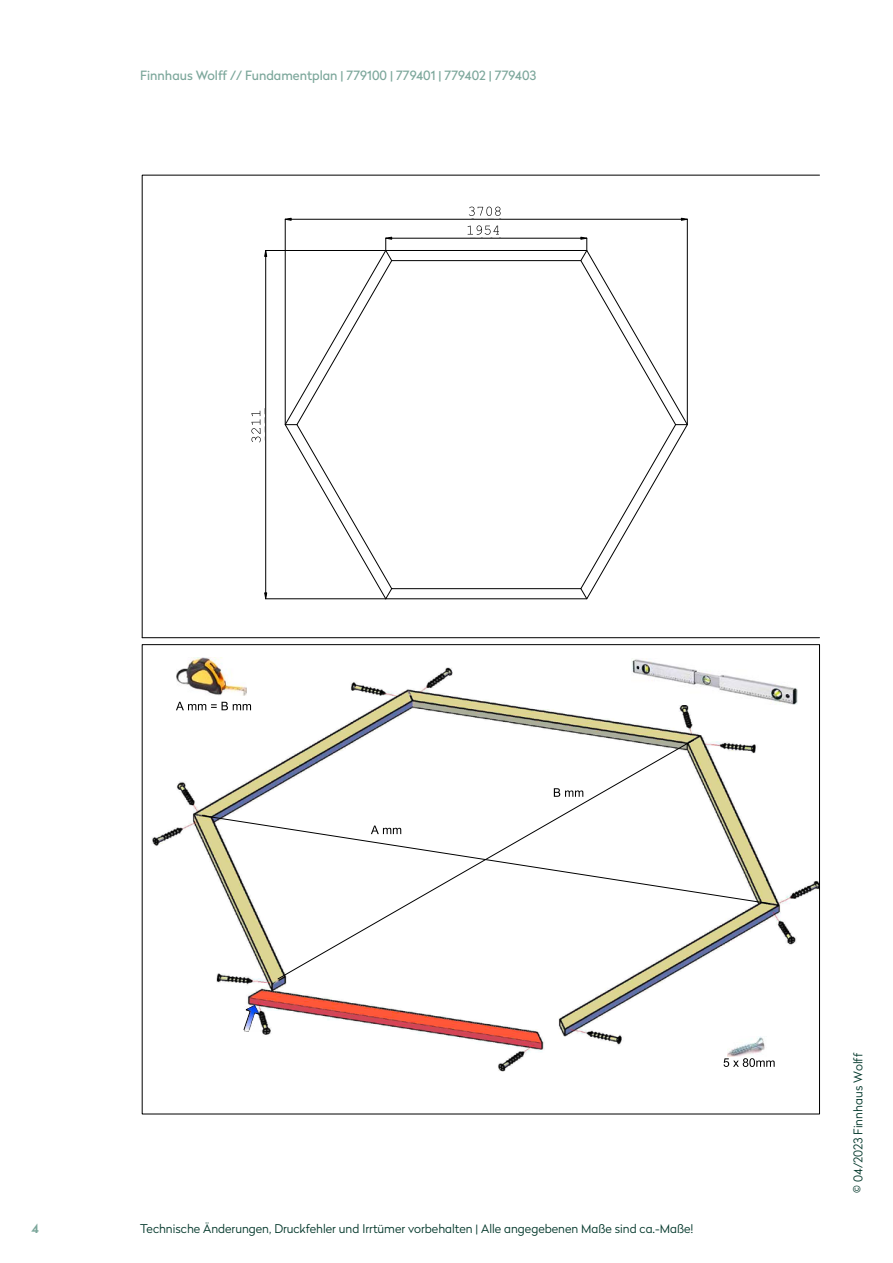
<style>
.page{position:relative;width:893px;height:1263px;background:#fff}
.page>*{position:absolute;margin:0;border:0;box-sizing:border-box;transform-origin:0 0}
.t1{font:12.75px "Radikal";color:#7ca79b}
.t2{font:700 12.75px "Radikal";color:#7ca79b}
.t3{font:300 12px "Radikal";color:#003629}
</style>
<div class="page">
<img style="left:152px;top:658px;width:666px;height:414px">
<svg style="left:142px;top:175px;width:678px;height:463px"></svg>
<svg style="left:243px;top:1005px;width:17px;height:27px"></svg>
<img style="left:244px;top:1006px;width:15px;height:25px">
<img style="left:177px;top:657px;width:70px;height:38px">
<img style="left:632px;top:659px;width:165px;height:45px">
<svg style="left:277px;top:739px;width:417px;height:241px"></svg>
<svg style="left:202px;top:815px;width:568px;height:89px"></svg>
<svg style="left:371px;top:825px;width:30px;height:9px"></svg>
<svg style="left:554px;top:788px;width:29px;height:9px"></svg>
<svg style="left:176px;top:702px;width:75px;height:8px"></svg>
<img style="left:727px;top:1037px;width:39px;height:19px">
<svg style="left:723px;top:1058px;width:52px;height:9px"></svg>
<div style="left:466px;top:222px;width:42px;height:15px;background:#fff"></div>
<svg style="left:468px;top:225px;width:31px;height:10px"></svg>
<div style="left:467px;top:203px;width:43px;height:15px;background:#fff"></div>
<svg style="left:469px;top:207px;width:32px;height:9px"></svg>
<svg style="left:248px;top:401px;width:17px;height:43px"></svg>
<p class="t1" style="left:140px;top:67px;width:397px">Finnhaus Wolff // Fundamentplan | 779100 | 779401 | 779402 | 779403</p>
<p class="t2" style="left:31px;top:1219px;width:9px">4</p>
<p class="t3" style="left:140px;top:1220px;width:555px">Technische Änderungen, Druckfehler und Irrtümer vorbehalten | Alle angegebenen Maße sind ca.-Maße!</p>
<p class="t3" style="left:850px;top:1193px;width:141px;rotate:-90deg">© 04/2023 Finnhaus Wolff</p>
</div>
